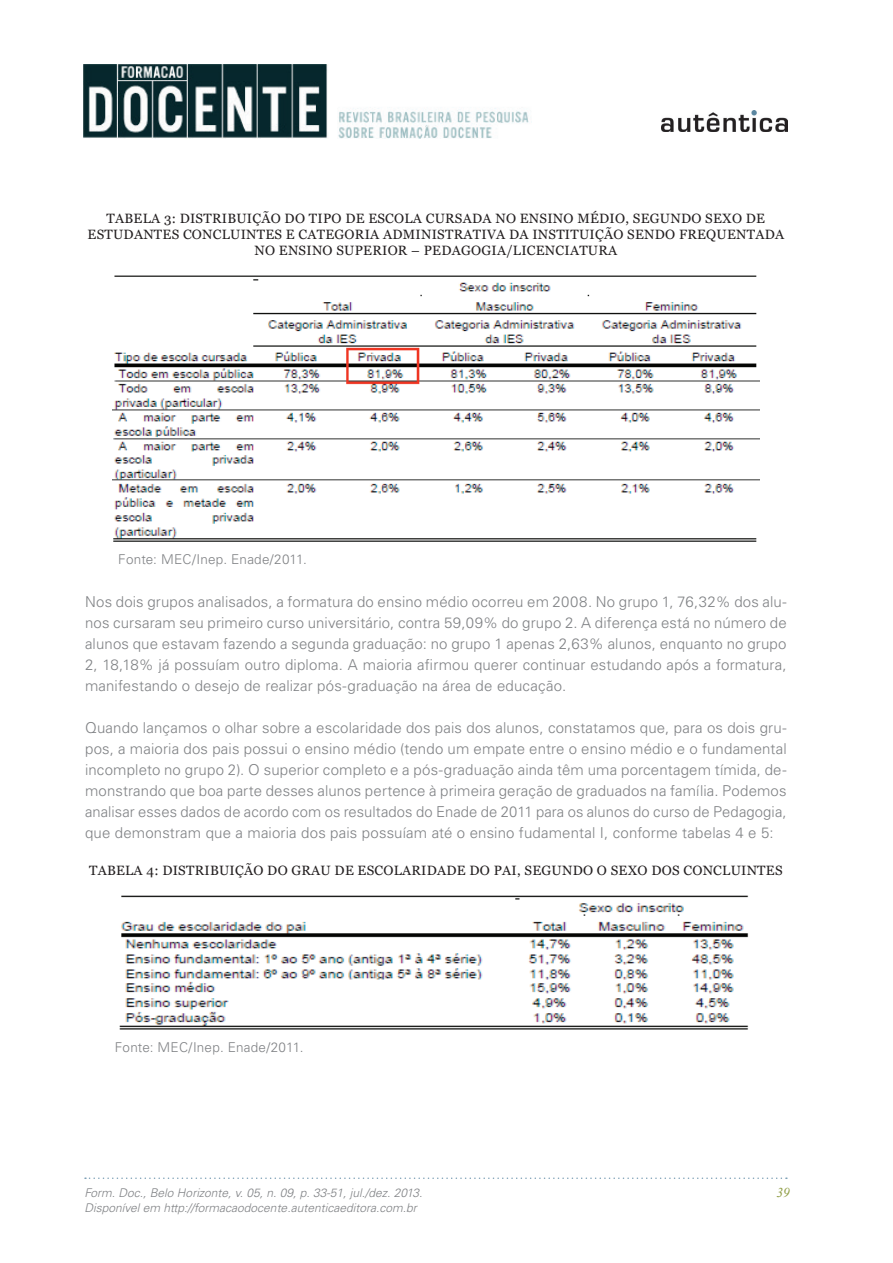
<style>
.page{position:relative;width:893px;height:1263px;background:#fff}
.page>*{position:absolute;margin:0;border:0;box-sizing:border-box;transform-origin:0 0}
.t1{font:300 15px/21px "Univers LT Std";letter-spacing:.01em;color:#808285;text-align:justify}
.t2{font:13.5px/16.2px "Georgia";letter-spacing:.02em;color:#231f20;text-align:center}
.t3{font:300 13.5px "Univers LT Std";letter-spacing:.015em;color:#808285}
.t4{font:italic 13.5px "Times New Roman";color:#919f48}
.t5{font:italic 300 12px "Univers LT Std";color:#808285}
</style>
<div class="page">
<img style="left:84px;top:65px;width:445px;height:73px">
<img style="left:661px;top:110px;width:127px;height:22px">
<svg style="left:85px;top:1177px;width:702px;height:2px"></svg>
<img style="left:112px;top:275px;width:647px;height:267px">
<img style="left:119px;top:895px;width:630px;height:135px">
<p class="t2" style="left:88px;top:210px;width:698px">TABELA 3: DISTRIBUIÇÃO DO TIPO DE ESCOLA CURSADA NO ENSINO MÉDIO, SEGUNDO SEXO DE<br>ESTUDANTES CONCLUINTES E CATEGORIA ADMINISTRATIVA DA INSTITUIÇÃO SENDO FREQUENTADA<br>NO ENSINO SUPERIOR – PEDAGOGIA/LICENCIATURA</p>
<p class="t3" style="left:118px;top:551px;width:190px">Fonte: MEC/Inep. Enade/2011.</p>
<p class="t1" style="left:85px;top:591px;width:703px">Nos dois grupos analisados, a formatura do ensino médio ocorreu em 2008. No grupo 1, 76,32% dos alu&shy;nos cursaram seu primeiro curso universitário, contra 59,09% do grupo 2. A diferença está no número de alunos que estavam fazendo a segunda graduação: no grupo 1 apenas 2,63% alunos, enquanto no grupo 2, 18,18% já possuíam outro diploma. A maioria afirmou querer continuar estudando após a formatura, manifestando o desejo de realizar pós-graduação na área de educação.</p>
<p class="t1" style="left:85px;top:717px;width:703px">Quando lançamos o olhar sobre a escolaridade dos pais dos alunos, constatamos que, para os dois gru&shy;pos, a maioria dos pais possui o ensino médio (tendo um empate entre o ensino médio e o fundamental incompleto no grupo 2). O superior completo e a pós-graduação ainda têm uma porcentagem tímida, de&shy;monstrando que boa parte desses alunos pertence à primeira geração de graduados na família. Podemos analisar esses dados de acordo com os resultados do Enade de 2011 para os alunos do curso de Pedagogia, que demonstram que a maioria dos pais possuíam até o ensino fudamental I, conforme tabelas 4 e 5:</p>
<p class="t2" style="left:89px;top:863px;width:695px">TABELA 4: DISTRIBUIÇÃO DO GRAU DE ESCOLARIDADE DO PAI, SEGUNDO O SEXO DOS CONCLUINTES</p>
<p class="t3" style="left:115px;top:1039px;width:190px">Fonte: MEC/Inep. Enade/2011.</p>
<p class="t5" style="left:84px;top:1186px;width:340px">Form. Doc., Belo Horizonte, v. 05, n. 09, p. 33-51, jul./dez. 2013.</p>
<p class="t4" style="left:776px;top:1183px;width:15px">39</p>
<p class="t5" style="left:84px;top:1200px;width:334px">Disponível em http://formacaodocente.autenticaeditora.com.br</p>
</div>
